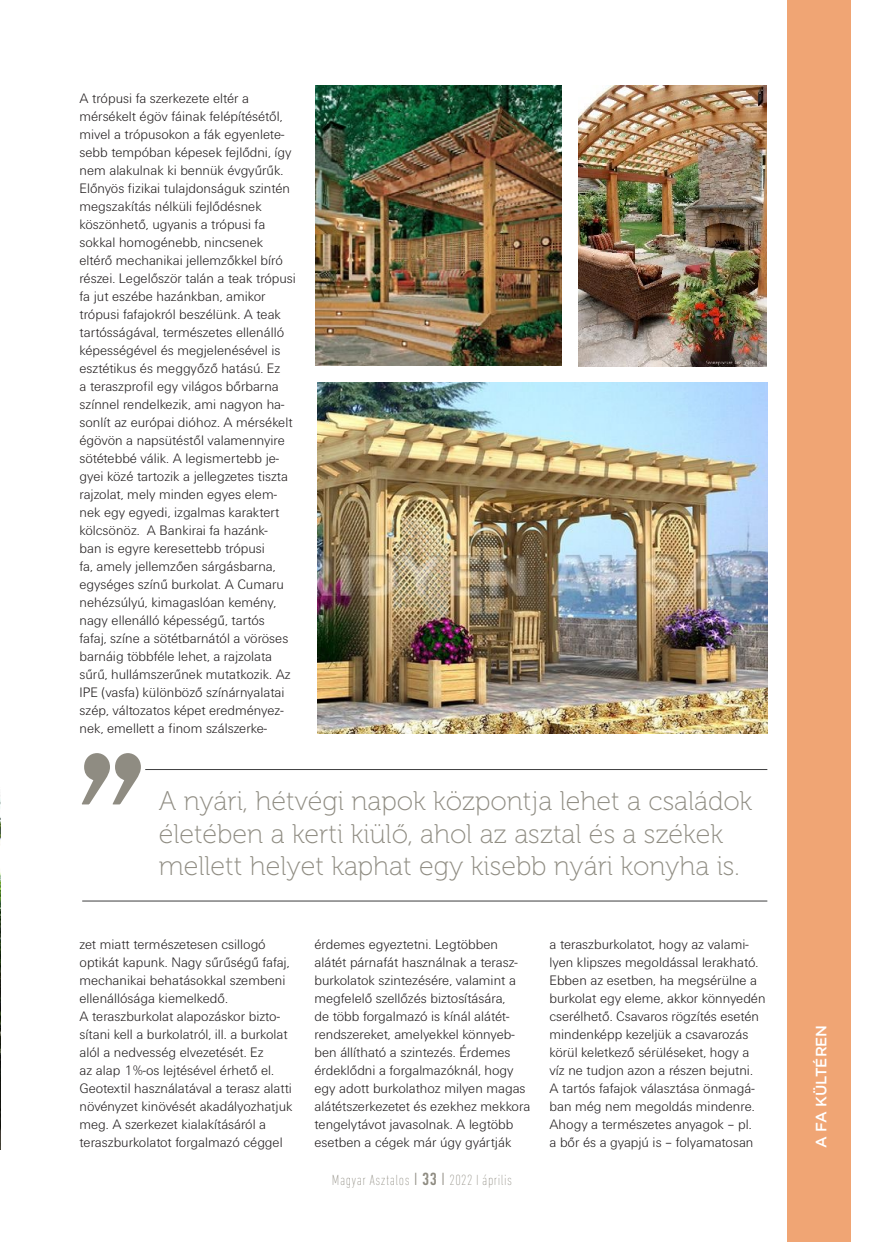
<style>
.page{position:relative;width:872px;height:1242px;background:#fff}
.page>*{position:absolute;margin:0;border:0;box-sizing:border-box;transform-origin:0 0}
.Kiemelés{font:27px/32.4px "Museo 100";color:#8f8c82}
.t1{font:200 condensed 15px "DIN Next LT Pro";letter-spacing:.03em;color:#8f8c82}
.t2{font:500 15px "Gotham";color:#fff}
.Kenyér{font:14.25px/18px "U001 Lig";color:#231f20}
.s1{font-weight:300;font-size:18px}
.s2{font-weight:500;font-size:18px}
</style>
<div class="page">
<div style="left:787px;top:0;width:63px;height:1242px;background:#f0a574"></div>
<img style="left:0;top:795px;width:1px;height:354px">
<img style="left:315px;top:85px;width:246px;height:281px">
<img style="left:578px;top:85px;width:188px;height:281px">
<hr style="left:82px;top:769px;width:685px;height:1px;background:#3e3e3f">
<hr style="left:82px;top:900px;width:685px;height:1px;background:#3e3e3f">
<img style="left:317px;top:382px;width:450px;height:351px">
<svg style="left:81px;top:753px;width:65px;height:52px"></svg>
<p class="Kenyér" style="left:80px;top:90px;width:218px">A trópusi fa szerkezete eltér a mérsékelt égöv fáinak felépítésétől, mivel a trópusokon a fák egyenlete&shy;sebb tempóban képesek fejlődni, így nem alakulnak ki bennük évgyűrűk.<br>Előnyös fizikai tulajdonságuk szintén megszakítás nélküli fejlődésnek köszönhető, ugyanis a trópusi fa sokkal homogénebb, nincsenek eltérő mechanikai jellemzőkkel bíró részei. Legelőször talán a teak trópusi fa jut eszébe hazánkban, amikor trópusi fafajokról beszélünk. A teak tartósságával, természetes ellenálló képességével és megjelenésével is esztétikus és meggyőző hatású. Ez<br>a teraszprofil egy világos bőrbarna színnel rendelkezik, ami nagyon ha&shy;sonlít az európai dióhoz. A mérsékelt égövön a napsütéstől valamennyire sötétebbé válik. A legismertebb je&shy;gyei közé tartozik a jellegzetes tiszta rajzolat, mely minden egyes elem&shy;nek egy egyedi, izgalmas karaktert kölcsönöz. A Bankirai fa hazánk-<br>ban is egyre keresettebb trópusi<br>fa, amely jellemzően sárgásbarna, egységes színű burkolat. A Cumaru nehézsúlyú, kimagaslóan kemény, nagy ellenálló képességű, tartós<br>fafaj, színe a sötétbarnától a vöröses barnáig többféle lehet, a rajzolata sűrű, hullámszerűnek mutatkozik. Az IPE (vasfa) különböző színárnyalatai szép, változatos képet eredményez&shy;nek, emellett a finom szálszerke-</p>
<p class="Kiemelés" style="left:159px;top:785px;width:595px">A nyári, hétvégi napok központja lehet a családok életében a kerti kiülő, ahol az asztal és a székek mellett helyet kaphat egy kisebb nyári konyha is.</p>
<p class="Kenyér" style="left:80px;top:936px;width:212px">zet miatt természetesen csillogó optikát kapunk. Nagy sűrűségű fafaj, mechanikai behatásokkal szembeni ellenállósága kiemelkedő.</p>
<p class="Kenyér" style="left:80px;top:1008px;width:214px">A teraszburkolat alapozáskor bizto&shy;sítani kell a burkolatról, ill. a burkolat alól a nedvesség elvezetését. Ez<br>az alap 1%-os lejtésével érhető el.<br>Geotextil használatával a terasz alatti növényzet kinövését akadályozhatjuk meg. A szerkezet kialakításáról a teraszburkolatot forgalmazó céggel</p>
<p class="Kenyér" style="left:314px;top:936px;width:217px">érdemes egyeztetni. Legtöbben alátét párnafát használnak a terasz&shy;burkolatok szintezésére, valamint a megfelelő szellőzés biztosítására,<br>de több forgalmazó is kínál alátét&shy;rendszereket, amelyekkel könnyeb&shy;ben állítható a szintezés. Érdemes érdeklődni a forgalmazóknál, hogy egy adott burkolathoz milyen magas alátétszerkezetet és ezekhez mekkora tengelytávot javasolnak. A legtöbb esetben a cégek már úgy gyártják</p>
<p class="Kenyér" style="left:549px;top:936px;width:218px">a teraszburkolatot, hogy az valami&shy;lyen klipszes megoldással lerakható.<br>Ebben az esetben, ha megsérülne a burkolat egy eleme, akkor könnyedén cserélhető. Csavaros rögzítés esetén mindenképp kezeljük a csavarozás körül keletkező sérüléseket, hogy a víz ne tudjon azon a részen bejutni.</p>
<p class="Kenyér" style="left:549px;top:1080px;width:207px">A tartós fafajok választása önmagá&shy;ban még nem megoldás mindenre.<br>Ahogy a természetes anyagok – pl. a bőr és a gyapjú is – folyamatosan</p>
<p class="t1" style="left:332px;top:1171px;width:182px">Magyar Asztalos <span class="s1">I</span> <span class="s2">33</span> <span class="s1">I</span> 2022 I április</p>
<p class="t2" style="left:811px;top:1148px;width:125px;rotate:-90deg">A FA KÜLTÉREN</p>
</div>
